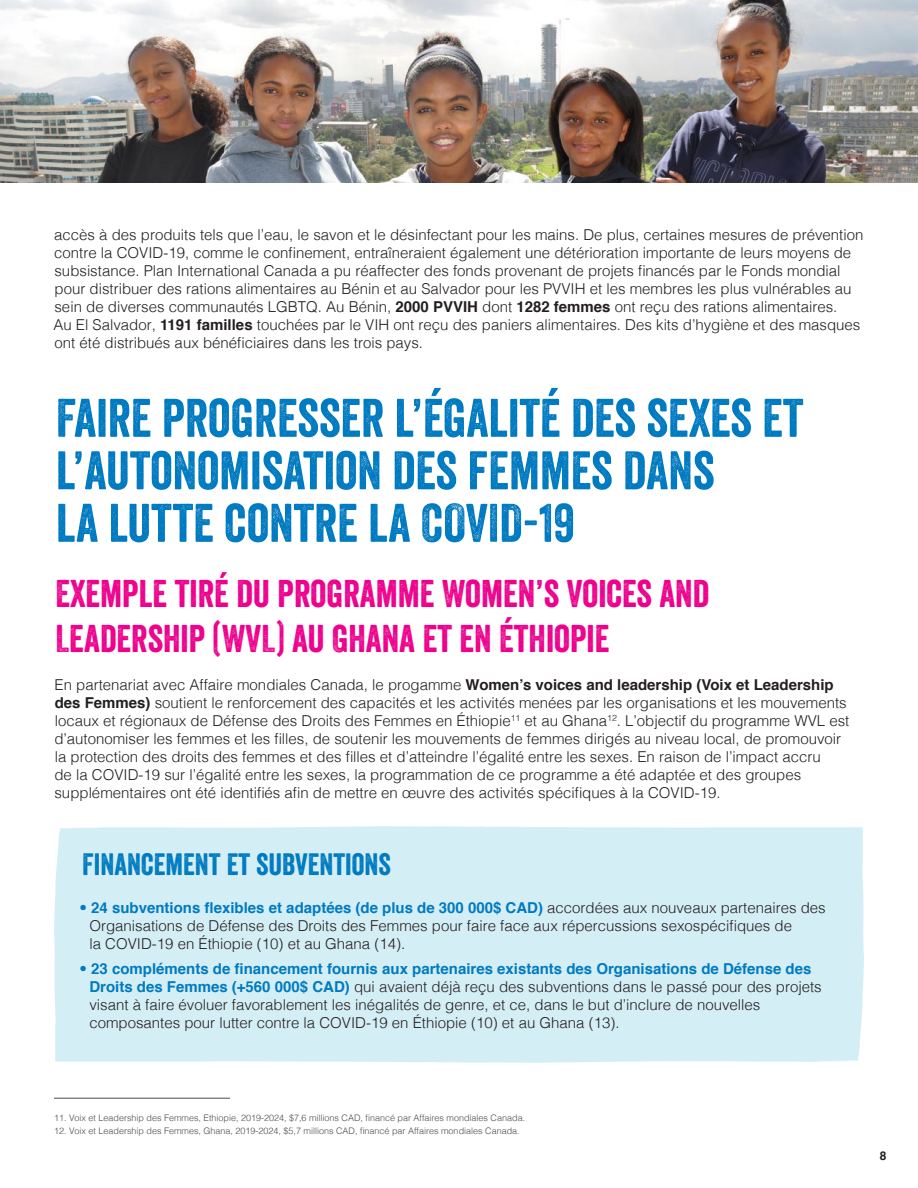
<style>
.page{position:relative;width:918px;height:1188px;background:#fff}
.page>*{position:absolute;margin:0;border:0;box-sizing:border-box;transform-origin:0 0}
.t1{font:52.5px/52.5px "Veneer";color:#007ac1}
.t2{font:37.5px/45px "Veneer";color:#ee008c}
.t3{font:30px "Veneer";color:#007ac1}
.t4{font:300 15px/18px "Helvetica";color:#241f1f}
.t5{font:700 12px "Helvetica";color:#241f1f}
.t6{font:300 9px "Helvetica";color:#4e4b4c}
.s1{font-weight:700}
.s2{color:#007ac1}
.s3{font-weight:700;color:#007ac1}
</style>
<div class="page">
<div style="left:54px;top:826px;width:810px;height:237px;background:#d4eef5"></div>
<img style="left:0;top:0;width:918px;height:183px">
<hr style="left:54px;top:1098px;width:176px;height:1px;background:#4e4b4c">
<p class="t4" style="left:53px;top:225px;width:811px">accès à des produits tels que l’eau, le savon et le désinfectant pour les mains. De plus, certaines mesures de prévention contre la COVID-19, comme le confinement, entraîneraient également une détérioration importante de leurs moyens de subsistance. Plan International Canada a pu réaffecter des fonds provenant de projets financés par le Fonds mondial pour distribuer des rations alimentaires au Bénin et au Salvador pour les PVVIH et les membres les plus vulnérables au sein de diverses communautés LGBTQ. Au Bénin, <span class="s1">2000 PVVIH</span> dont <span class="s1">1282 femmes</span> ont reçu des rations alimentaires.<br>Au El Salvador, <span class="s1">1191 familles</span> touchées par le VIH ont reçu des paniers alimentaires. Des kits d’hygiène et des masques ont été distribués aux bénéficiaires dans les trois pays.</p>
<h1 class="t1" style="left:56px;top:391px;width:749px">FAIRE PROGRESSER L’ÉGALITÉ DES SEXES ET<br>L’AUTONOMISATION DES FEMMES DANS<br>LA LUTTE CONTRE LA COVID-19</h1>
<h2 class="t2" style="left:55px;top:571px;width:655px">EXEMPLE TIRÉ DU PROGRAMME WOMEN’S VOICES AND<br>LEADERSHIP (WVL) AU GHANA ET EN ÉTHIOPIE</h2>
<p class="t4" style="left:54px;top:675px;width:797px">En partenariat avec Affaire mondiales Canada, le progamme <span class="s1">Women’s voices and leadership (Voix et Leadership des Femmes)</span> soutient le renforcement des capacités et les activités menées par les organisations et les mouvements locaux et régionaux de Défense des Droits des Femmes en Éthiopie<sup>11</sup> et au Ghana<sup>12</sup>. L’objectif du programme WVL est d’autonomiser les femmes et les filles, de soutenir les mouvements de femmes dirigés au niveau local, de promouvoir la protection des droits des femmes et des filles et d’atteindre l’égalité entre les sexes. En raison de l’impact accru<br>de la COVID-19 sur l’égalité entre les sexes, la programmation de ce programme a été adaptée et des groupes supplémentaires ont été identifiés afin de mettre en œuvre des activités spécifiques à la COVID-19.</p>
<h3 class="t3" style="left:82px;top:846px;width:310px">FINANCEMENT ET SUBVENTIONS</h3>
<p class="t4" style="left:89px;top:898px;width:738px;text-indent:-10px"><span class="s2">•</span> <span class="s3">24 subventions flexibles et adaptées (de plus de 300 000$ CAD)</span> accordées aux nouveaux partenaires des<br>Organisations de Défense des Droits des Femmes pour faire face aux répercussions sexospécifiques de<br>la COVID-19 en Éthiopie (10) et au Ghana (14).</p>
<p class="t4" style="left:89px;top:959px;width:734px;text-indent:-10px"><span class="s2">•</span> <span class="s3">23 compléments de financement fournis aux partenaires existants des Organisations de Défense des Droits des Femmes (+560 000$ CAD)</span> qui avaient déjà reçu des subventions dans le passé pour des projets visant à faire évoluer favorablement les inégalités de genre, et ce, dans le but d’inclure de nouvelles composantes pour lutter contre la COVID-19 en Éthiopie (10) et au Ghana (13).</p>
<p class="t6" style="left:54px;top:1110px;width:473px">11. Voix et Leadership des Femmes, Ethiopie, 2019-2024, $7,6 millions CAD, financé par Affaires mondiales Canada.</p>
<p class="t6" style="left:54px;top:1123px;width:467px">12. Voix et Leadership des Femmes, Ghana, 2019-2024, $5,7 millions CAD, financé par Affaires mondiales Canada.</p>
<p class="t5" style="left:880px;top:1146px;width:8px">8</p>
</div>
